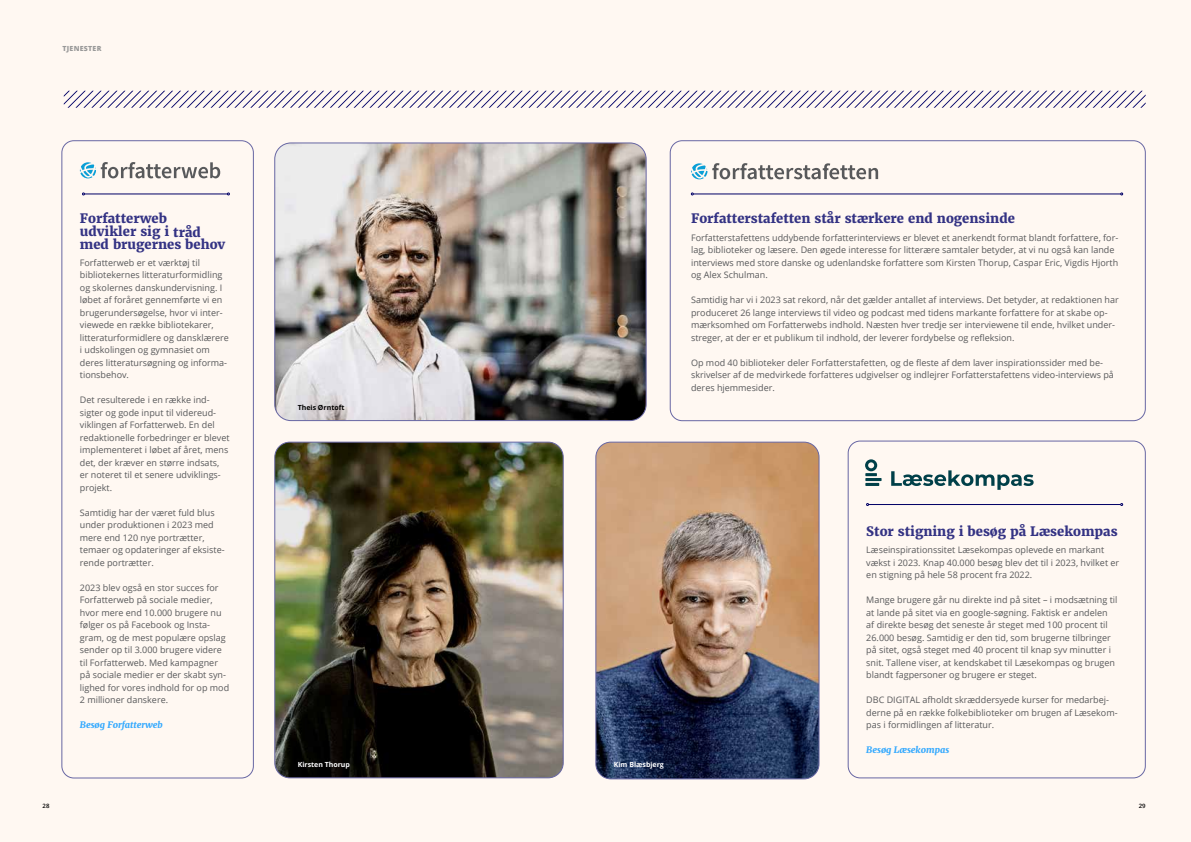
<style>
.page{position:relative;width:1191px;height:842px;background:#fff8f2}
.page>*{position:absolute;margin:0;border:0;box-sizing:border-box;transform-origin:0 0}
.t1{font:800 13px/13px "Merriweather";color:#343384}
.t2{font:9px/12.5px "Open Sans";color:#58595b}
.t3{font:italic 900 9px "Merriweather";color:#36aafe}
.t4{font:700 7px "Open Sans";color:#fff}
.t5{font:700 7px "Open Sans";color:#000}
.t6{font:800 7px "Open Sans";letter-spacing:.04em;color:#999}
.t7{font:600 6px "Open Sans";color:#000}
</style>
<div class="page">
<div style="left:848px;top:441px;width:297px;height:337px;border:1px solid #6766a3;border-radius:12px"></div>
<svg style="left:891px;top:470px;width:142px;height:20px"></svg>
<hr style="left:865px;top:478px;width:16px;height:3px;background:#004049">
<hr style="left:865px;top:483px;width:14px;height:3px;background:#004049">
<svg style="left:865px;top:459px;width:12px;height:17px"></svg>
<div style="left:62px;top:140px;width:192px;height:638px;border:1px solid #6766a3;border-radius:12px"></div>
<svg style="left:80px;top:162px;width:140px;height:16px"></svg>
<div style="left:670px;top:140px;width:475px;height:281px;border:1px solid #6766a3;border-radius:12px"></div>
<svg style="left:691px;top:163px;width:187px;height:16px"></svg>
<img style="left:596px;top:442px;width:223px;height:337px">
<div style="left:595px;top:442px;width:224px;height:337px;border:1px solid #6766a3;border-radius:15px"></div>
<img style="left:275px;top:442px;width:288px;height:336px">
<div style="left:274px;top:442px;width:289px;height:336px;border:1px solid #6766a3;border-radius:15px"></div>
<img style="left:276px;top:143px;width:370px;height:278px">
<div style="left:274px;top:143px;width:372px;height:278px;border:1px solid #6766a3;border-radius:16px"></div>
<svg style="left:64px;top:91px;width:1081px;height:17px"></svg>
<hr style="left:84px;top:194px;width:143px;height:1px;background:#010066">
<hr style="left:693px;top:194px;width:427px;height:1px;background:#010066">
<hr style="left:868px;top:504px;width:252px;height:1px;background:#010066">
<p class="t6" style="left:62px;top:45px;width:41px">TJENESTER</p>
<h1 class="t1" style="left:80px;top:212px;width:147px">Forfatterweb udvikler sig i tråd med brugernes behov</h1>
<p class="t2" style="left:80px;top:257px;width:150px">Forfatterweb er et værktøj til bibliotekernes litteraturformidling og skolernes danskundervisning. I løbet af foråret gennemførte vi en brugerundersøgelse, hvor vi inter&shy;viewede en række bibliotekarer, litteraturformidlere og dansklærere i udskolingen og gymnasiet om deres litteratursøgning og informa&shy;tionsbehov.</p>
<p class="t2" style="left:80px;top:394px;width:151px">Det resulterede i en række ind&shy;sigter og gode input til videreud&shy;viklingen af Forfatterweb. En del redaktionelle forbedringer er blevet implementeret i løbet af året, mens det, der kræver en større indsats, er noteret til et senere udviklings&shy;projekt.</p>
<p class="t2" style="left:80px;top:507px;width:146px">Samtidig har der været fuld blus under produktionen i 2023 med mere end 120 nye portrætter, temaer og opdateringer af eksiste&shy;rende portrætter.</p>
<p class="t2" style="left:80px;top:582px;width:151px">2023 blev også en stor succes for<br>Forfatterweb på sociale medier, hvor mere end 10.000 brugere nu følger os på Facebook og Insta&shy;gram, og de mest populære opslag sender op til 3.000 brugere videre til Forfatterweb. Med kampagner på sociale medier er der skabt syn&shy;lighed for vores indhold for op mod<br>2 millioner danskere.</p>
<p class="t3" style="left:80px;top:721px;width:85px">Besøg Forfatterweb</p>
<p class="t5" style="left:298px;top:404px;width:48px">Theis Ørntoft</p>
<p class="t4" style="left:298px;top:761px;width:54px">Kirsten Thorup</p>
<h1 class="t1" style="left:691px;top:212px;width:325px">Forfatterstafetten står stærkere end nogensinde</h1>
<p class="t2" style="left:691px;top:232px;width:429px">Forfatterstafettens uddybende forfatterinterviews er blevet et anerkendt format blandt forfattere, for&shy;lag, biblioteker og læsere. Den øgede interesse for litterære samtaler betyder, at vi nu også kan lande interviews med store danske og udenlandske forfattere som Kirsten Thorup, Caspar Eric, Vigdis Hjorth og Alex Schulman.</p>
<p class="t2" style="left:691px;top:294px;width:429px">Samtidig har vi i 2023 sat rekord, når det gælder antallet af interviews. Det betyder, at redaktionen har produceret 26 lange interviews til video og podcast med tidens markante forfattere for at skabe op&shy;mærksomhed om Forfatterwebs indhold. Næsten hver tredje ser interviewene til ende, hvilket under&shy;streger, at der er et publikum til indhold, der leverer fordybelse og refleksion.</p>
<p class="t2" style="left:691px;top:356px;width:424px">Op mod 40 biblioteker deler Forfatterstafetten, og de fleste af dem laver inspirationssider med be&shy;skrivelser af de medvirkede forfatteres udgivelser og indlejrer Forfatterstafettens video-interviews på deres hjemmesider.</p>
<p class="t4" style="left:614px;top:761px;width:52px">Kim Blæsbjerg</p>
<h1 class="t1" style="left:866px;top:524px;width:253px">Stor stigning i besøg på Læsekompas</h1>
<p class="t2" style="left:866px;top:544px;width:254px">Læseinspirationssitet Læsekompas oplevede en markant vækst i 2023. Knap 40.000 besøg blev det til i 2023, hvilket er en stigning på hele 58 procent fra 2022.</p>
<p class="t2" style="left:866px;top:594px;width:253px">Mange brugere går nu direkte ind på sitet – i modsætning til at lande på sitet via en google-søgning. Faktisk er andelen af direkte besøg det seneste år steget med 100 procent til 26.000 besøg. Samtidig er den tid, som brugerne tilbringer på sitet, også steget med 40 procent til knap syv minutter i snit. Tallene viser, at kendskabet til Læsekompas og brugen blandt fagpersoner og brugere er steget.</p>
<p class="t2" style="left:866px;top:694px;width:253px">DBC DIGITAL afholdt skræddersyede kurser for medarbej&shy;derne på en række folkebiblioteker om brugen af Læsekom&shy;pas i formidlingen af litteratur.</p>
<p class="t3" style="left:866px;top:746px;width:84px">Besøg Læsekompas</p>
<p class="t7" style="left:43px;top:802px;width:8px">28</p>
<p class="t7" style="left:1138px;top:802px;width:8px">29</p>
</div>
